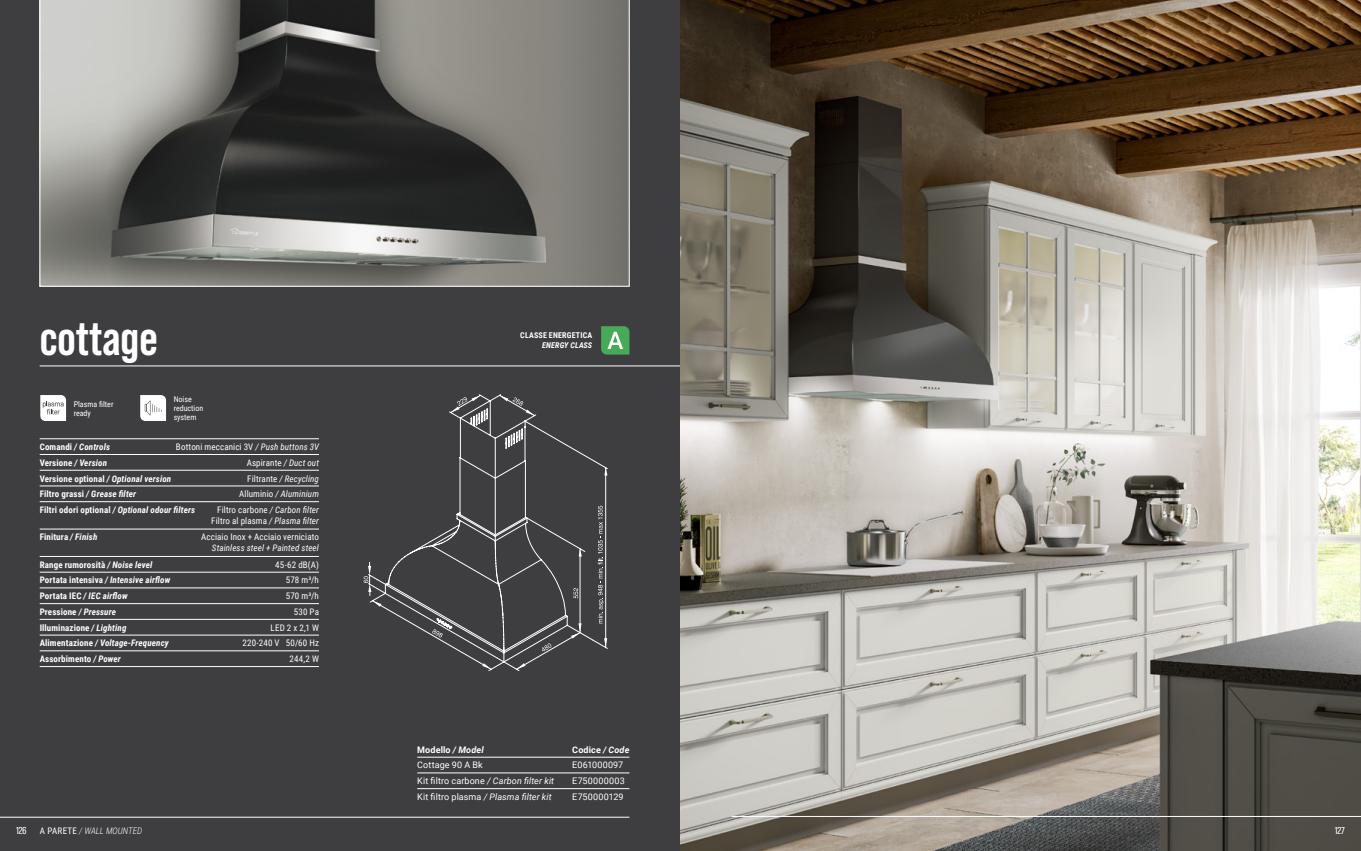
<style>
.page{position:relative;width:1361px;height:851px;background:#fff}
.page>*{position:absolute;margin:0;border:0;box-sizing:border-box;transform-origin:0 0}
.t1{font:700 49px "Bebas Neue Pro";color:#fff}
.t2{font:10px "Bebas Neue Pro";color:#fff}
.t3{font:9px/15.7px "Roboto Condensed";letter-spacing:.01em;color:#fff;text-align:right}
.t4{font:italic 700 9px/15.7px "Roboto Condensed";letter-spacing:.015em;color:#fff}
.t5{font:700 9px/15.7px "Roboto Condensed";letter-spacing:.015em;color:#fff}
.t6{font:9px "Roboto";letter-spacing:.015em;color:#fff}
.t7{font:italic 9px "Roboto";letter-spacing:.01em;color:#fff}
.t8{font:italic 9px "Roboto Condensed";letter-spacing:.01em;color:#fff}
.t9{font:700 9px "Roboto";letter-spacing:.015em;color:#fff}
.t10{font:italic 300 9px "Roboto Condensed";color:#fff}
.t11{font:8px/9px "Roboto Condensed";color:#fff}
.t12{font:700 8px "Roboto Condensed";letter-spacing:.02em;color:#fff}
.t13{font:italic 700 8px "Roboto Condensed";letter-spacing:.025em;color:#fff}
.s1{font-style:normal}
.s2{font-style:italic}
.s3{font-weight:400;font-style:normal}
</style>
<div class="page">
<div style="left:0;top:0;width:1361px;height:850px;background:#3e3d40"></div>
<hr style="left:0;top:816px;width:629px;height:1px;background:#fff">
<svg style="left:40px;top:0;width:589px;height:286px;background:#71706d"></svg>
<hr style="left:40px;top:365px;width:640px;height:1px;background:#fff">
<hr style="left:40px;top:438px;width:279px;height:1px;background:#fff">
<hr style="left:40px;top:454px;width:279px;height:1px;background:#fff">
<hr style="left:40px;top:470px;width:279px;height:1px;background:#fff">
<hr style="left:40px;top:485px;width:279px;height:1px;background:#fff">
<hr style="left:40px;top:501px;width:279px;height:1px;background:#fff">
<hr style="left:40px;top:528px;width:279px;height:1px;background:#fff">
<hr style="left:40px;top:556px;width:279px;height:1px;background:#fff">
<hr style="left:40px;top:619px;width:279px;height:1px;background:#fff">
<hr style="left:40px;top:634px;width:279px;height:1px;background:#fff">
<hr style="left:40px;top:572px;width:279px;height:1px;background:#fff">
<hr style="left:40px;top:587px;width:279px;height:1px;background:#fff">
<hr style="left:40px;top:603px;width:279px;height:1px;background:#fff">
<hr style="left:40px;top:650px;width:279px;height:1px;background:#fff">
<hr style="left:40px;top:666px;width:279px;height:1px;background:#fff">
<svg style="left:40px;top:395px;width:27px;height:26px"></svg>
<svg style="left:140px;top:395px;width:26px;height:26px"></svg>
<hr style="left:417px;top:772px;width:212px;height:1px;background:#fff">
<hr style="left:417px;top:756px;width:212px;height:1px;background:#fff">
<hr style="left:417px;top:788px;width:212px;height:1px;background:#fff">
<svg style="left:379px;top:530px;width:70px;height:116px"></svg>
<svg style="left:432px;top:628px;width:11px;height:9px"></svg>
<svg style="left:364px;top:562px;width:22px;height:44px"></svg>
<svg style="left:449px;top:394px;width:159px;height:277px"></svg>
<img style="left:680px;top:0;width:681px;height:850px">
<hr style="left:731px;top:816px;width:630px;height:1px;background:#fff">
<svg style="left:601px;top:326px;width:28px;height:28px"></svg>
<h1 class="t1" style="left:40px;top:309px;width:120px">cottage</h1>
<p class="t11" style="left:74px;top:399px;width:41px">Plasma filter ready</p>
<p class="t11" style="left:174px;top:394px;width:31px">Noise reduction system</p>
<p class="t4" style="left:40px;top:438px;width:133px"><span class="s1">Comandi</span> / Controls<br><span class="s1">Versione</span> / Version<br><span class="s1">Versione optional</span> / Optional version<br><span class="s1">Filtro grassi</span> / Grease filter</p>
<p class="t3" style="left:176px;top:438px;width:144px">Bottoni meccanici 3V <span class="s2">/ Push buttons 3V<br></span>Aspirante <span class="s2">/ Duct out<br></span>Filtrante <span class="s2">/ Recycling<br></span>Alluminio <span class="s2">/ Aluminium</span></p>
<p class="t4" style="left:40px;top:501px;width:157px"><span class="s1">Filtri odori optional</span> / Optional odour filters</p>
<p class="t3" style="left:211px;top:504px;width:109px;line-height:11px">Filtro carbone <span class="s2">/ Carbon filter<br></span>Filtro al plasma <span class="s2">/ Plasma filter</span></p>
<p class="t5" style="left:40px;top:529px;width:59px">Finitura <span class="s2">/ Finish</span></p>
<p class="t3" style="left:201px;top:529px;width:119px">Acciaio Inox + Acciaio verniciato</p>
<p class="t8" style="left:212px;top:541px;width:108px">Stainless steel + Painted steel</p>
<p class="t3" style="left:275px;top:556px;width:45px">45-62 dB(A)<br>578 m³/h<br>570 m³/h<br>530 Pa</p>
<p class="t3" style="left:242px;top:635px;width:78px">220-240 V 50/60 Hz</p>
<p class="t5" style="left:40px;top:556px;width:132px">Range rumorosità <span class="s2">/ Noise level<br></span>Portata intensiva <span class="s2">/ Intensive airflow<br></span>Portata IEC <span class="s2">/ IEC airflow<br></span>Pressione <span class="s2">/ Pressure</span></p>
<p class="t4" style="left:40px;top:635px;width:131px"><span class="s1">Alimentazione</span> / Voltage-Frequency</p>
<p class="t5" style="left:40px;top:619px;width:88px">Illuminazione <span class="s2">/ Lighting</span></p>
<p class="t5" style="left:40px;top:650px;width:83px">Assorbimento <span class="s2">/ Power</span></p>
<p class="t3" style="left:289px;top:650px;width:31px">244,2 W</p>
<p class="t3" style="left:271px;top:619px;width:50px">LED 2 x 2,1 W</p>
<p class="t2" style="left:16px;top:824px;width:12px">126</p>
<p class="t10" style="left:40px;top:824px;width:104px"><span class="s3">A PARETE</span> / WALL MOUNTED</p>
<p class="t12" style="left:520px;top:330px;width:73px">CLASSE ENERGETICA</p>
<p class="t13" style="left:542px;top:339px;width:52px">ENERGY CLASS</p>
<p class="t9" style="left:417px;top:743px;width:68px">Modello <span class="s2">/ Model</span></p>
<p class="t9" style="left:572px;top:743px;width:59px">Codice <span class="s2">/ Code</span></p>
<p class="t7" style="left:417px;top:790px;width:136px"><span class="s1">Kit filtro plasma</span> / Plasma filter kit</p>
<p class="t6" style="left:417px;top:758px;width:67px">Cottage 90 A Bk</p>
<p class="t6" style="left:572px;top:758px;width:53px">E061000097</p>
<p class="t6" style="left:572px;top:790px;width:53px">E750000129</p>
<p class="t6" style="left:417px;top:774px;width:138px">Kit filtro carbone <span class="s2">/ Carbon filter kit</span></p>
<p class="t6" style="left:572px;top:774px;width:54px">E750000003</p>
<p class="t2" style="left:1334px;top:824px;width:11px">127</p>
</div>
